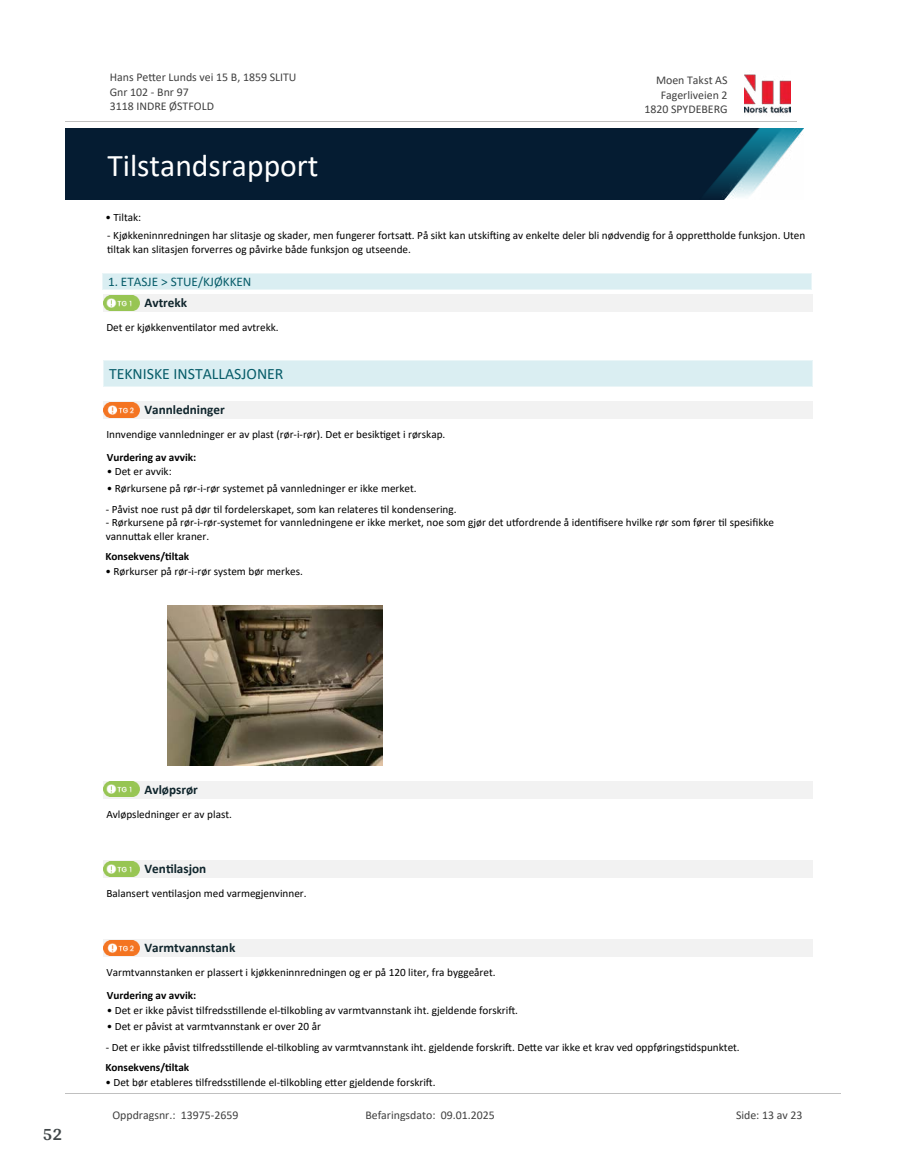
<style>
.page{position:relative;width:915px;height:1172px;background:#fff}
.page>*{position:absolute;margin:0;border:0;box-sizing:border-box;transform-origin:0 0}
.t1{font:31.65px "Calibri";color:#fff}
.t2{font:700 18px "Arya";color:#414749}
.t3{font:15.75px "Calibri";color:#065c69}
.t4{font:700 13.2px "Calibri";color:#0f252c}
.t5{font:13.2px "Calibri";color:#065c69}
.t6{font:11.85px/14.5px "Calibri";color:#404040}
.t7{font:11.25px/13.6px "Calibri";color:#000}
.t8{font:700 11.25px "Calibri";color:#000}
</style>
<div class="page">
<div style="left:104px;top:295px;width:708px;height:17px;background:#f2f2f2"></div>
<svg style="left:107px;top:295px;width:29px;height:16px"></svg>
<img style="left:104px;top:296px;width:35px;height:14px">
<div style="left:103px;top:274px;width:708px;height:16px;background:#daeef2"></div>
<hr style="left:103px;top:274px;width:708px;height:1px;background:#eaf5f7">
<hr style="left:103px;top:290px;width:708px;height:1px;background:#eaf5f7">
<div style="left:104px;top:360px;width:708px;height:27px;background:#daeef2"></div>
<hr style="left:104px;top:360px;width:708px;height:1px;background:#eaf5f7">
<hr style="left:104px;top:387px;width:708px;height:1px;background:#eaf5f7">
<div style="left:104px;top:401px;width:708px;height:17px;background:#f2f2f2"></div>
<svg style="left:107px;top:417px;width:29px;height:1px"></svg>
<img style="left:104px;top:402px;width:35px;height:15px">
<img style="left:168px;top:606px;width:214px;height:160px">
<div style="left:104px;top:781px;width:708px;height:17px;background:#f2f2f2"></div>
<svg style="left:107px;top:781px;width:29px;height:16px"></svg>
<img style="left:104px;top:782px;width:35px;height:14px">
<div style="left:104px;top:860px;width:708px;height:17px;background:#f2f2f2"></div>
<svg style="left:107px;top:861px;width:29px;height:16px"></svg>
<img style="left:104px;top:862px;width:35px;height:14px">
<div style="left:104px;top:940px;width:708px;height:17px;background:#f2f2f2"></div>
<svg style="left:107px;top:940px;width:29px;height:16px"></svg>
<img style="left:104px;top:941px;width:35px;height:14px">
<img style="left:744px;top:74px;width:46px;height:40px">
<hr style="left:65px;top:121px;width:731px;height:1px;background:#c0c0c0">
<img style="left:65px;top:129px;width:738px;height:71px">
<hr style="left:65px;top:1093px;width:775px;height:1px;background:#c0c0c0">
<p class="t6" style="left:110px;top:70px;width:188px">Hans Pe琀琀er Lunds vei 15 B, 1859 SLITU<br>Gnr 102 - Bnr 97<br>3118 INDRE ØSTFOLD</p>
<p class="t6" style="left:655px;top:73px;width:73px">Moen Takst AS</p>
<p class="t6" style="left:660px;top:87px;width:68px">Fagerliveien 2</p>
<p class="t6" style="left:644px;top:102px;width:85px">1820 SPYDEBERG</p>
<h1 class="t1" style="left:107px;top:143px;width:213px">Tilstandsrapport</h1>
<p class="t7" style="left:105px;top:210px;width:37px">• Tiltak:</p>
<p class="t7" style="left:107px;top:228px;width:699px">- Kjøkkeninnredningen har slitasje og skader, men fungerer fortsa琀琀. På sikt kan utski昀琀ing av enkelte deler bli nødvendig for å oppre琀琀holde funksjon. Uten琀椀ltak kan slitasjen forverres og påvirke både funksjon og utseende.</p>
<p class="t5" style="left:108px;top:273px;width:145px">1. ETASJE &gt; STUE/KJØKKEN</p>
<p class="t4" style="left:144px;top:293px;width:44px">Avtrekk</p>
<p class="t7" style="left:106px;top:320px;width:174px">Det er kjøkkenven琀椀lator med avtrekk.</p>
<h3 class="t3" style="left:109px;top:362px;width:176px">TEKNISKE INSTALLASJONER</h3>
<p class="t4" style="left:144px;top:400px;width:82px">Vannledninger</p>
<p class="t7" style="left:106px;top:427px;width:340px">Innvendige vannledninger er av plast (rør-i-rør). Det er besik琀椀get i rørskap.</p>
<p class="t8" style="left:107px;top:449px;width:91px">Vurdering av avvik:</p>
<p class="t7" style="left:107px;top:464px;width:66px">• Det er avvik:</p>
<p class="t7" style="left:107px;top:481px;width:311px">• Rørkursene på rør-i-rør systemet på vannledninger er ikke merket.</p>
<p class="t7" style="left:106px;top:502px;width:352px">- Påvist noe rust på dør 琀椀l fordelerskapet, som kan relateres 琀椀l kondensering.</p>
<p class="t7" style="left:106px;top:515px;width:669px">- Rørkursene på rør-i-rør-systemet for vannledningene er ikke merket, noe som gjør det u琀昀ordrende å iden琀椀昀椀sere hvilke rør som fører 琀椀l spesi昀椀kke vannu琀琀ak eller kraner.</p>
<p class="t8" style="left:105px;top:549px;width:85px">Konsekvens/琀椀ltak</p>
<p class="t7" style="left:105px;top:564px;width:199px">• Rørkurser på rør-i-rør system bør merkes.</p>
<h2 class="t2" style="left:43px;top:1123px;width:21px">52</h2>
<p class="t4" style="left:144px;top:780px;width:55px">Avløpsrør</p>
<p class="t7" style="left:106px;top:807px;width:127px">Avløpsledninger er av plast.</p>
<p class="t4" style="left:144px;top:859px;width:63px">Ven琀椀lasjon</p>
<p class="t7" style="left:106px;top:886px;width:202px">Balansert ven琀椀lasjon med varmegjenvinner.</p>
<p class="t4" style="left:144px;top:938px;width:92px">Varmtvannstank</p>
<p class="t7" style="left:106px;top:965px;width:390px">Varmtvannstanken er plassert i kjøkkeninnredningen og er på 120 liter, fra byggeåret.</p>
<p class="t8" style="left:107px;top:987px;width:91px">Vurdering av avvik:</p>
<p class="t7" style="left:107px;top:1003px;width:412px">• Det er ikke påvist 琀椀lfredss琀椀llende el-琀椀lkobling av varmtvannstank iht. gjeldende forskri昀琀.</p>
<p class="t7" style="left:107px;top:1019px;width:216px">• Det er påvist at varmtvannstank er over 20 år</p>
<p class="t7" style="left:106px;top:1040px;width:635px">- Det er ikke påvist 琀椀lfredss琀椀llende el-琀椀lkobling av varmtvannstank iht. gjeldende forskri昀琀. De琀琀e var ikke et krav ved oppførings琀椀dspunktet.</p>
<p class="t8" style="left:105px;top:1060px;width:85px">Konsekvens/琀椀ltak</p>
<p class="t7" style="left:105px;top:1075px;width:331px">• Det bør etableres 琀椀lfredss琀椀llende el-琀椀lkobling e琀琀er gjeldende forskri昀琀.</p>
<p class="t6" style="left:112px;top:1107px;width:127px">Oppdragsnr.: 13975-2659</p>
<p class="t6" style="left:365px;top:1107px;width:131px">Befaringsdato: 09.01.2025</p>
<p class="t6" style="left:735px;top:1107px;width:68px">Side: 13 av 23</p>
</div>
